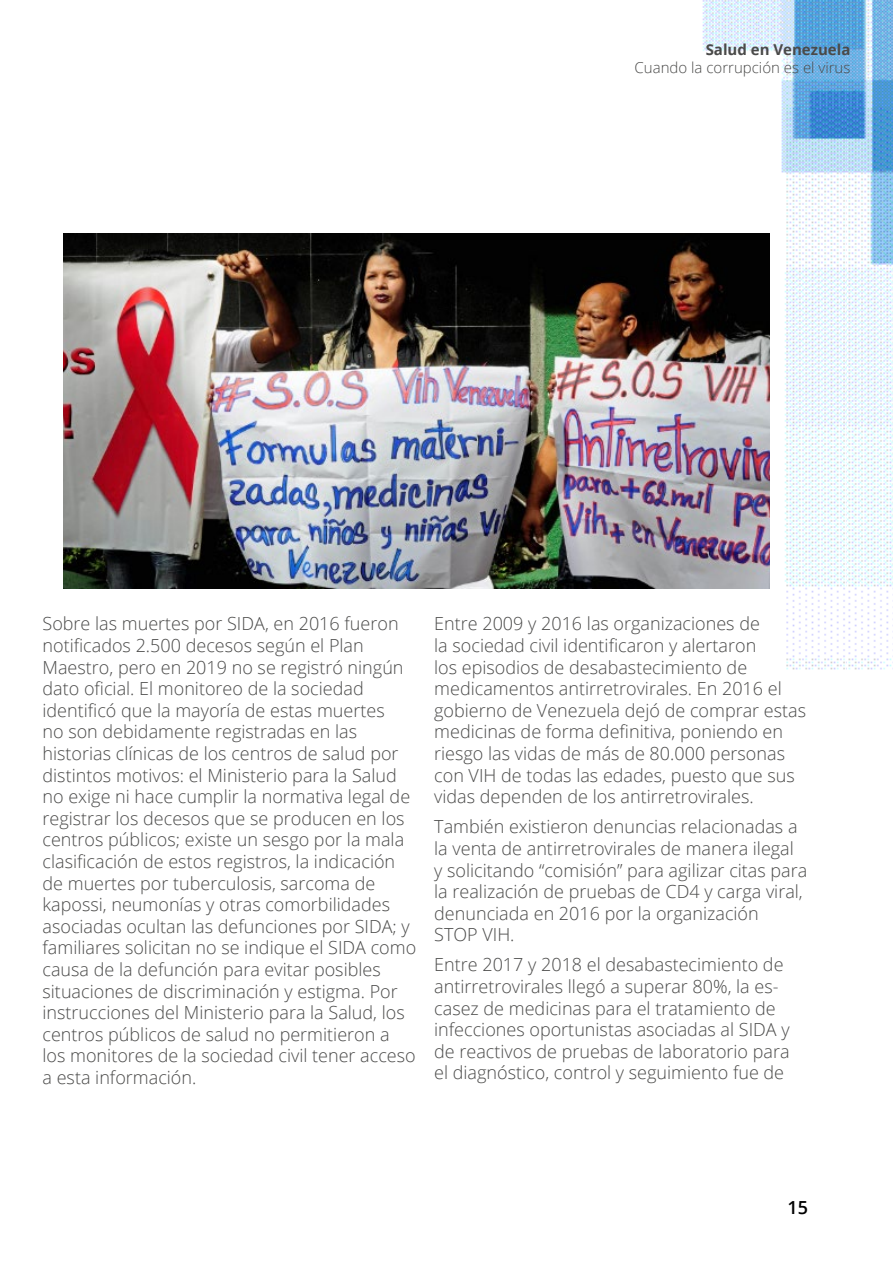
<style>
.page{position:relative;width:893px;height:1263px;background:#fff}
.page>*{position:absolute;margin:0;border:0;box-sizing:border-box;transform-origin:0 0}
.t1{font:300 18px/21.6px "Open Sans";color:#4a4a49}
.t2{font:600 18px "Open Sans";color:#000}
.t3{font:300 15px "Open Sans";color:#4a4a49}
.t4{font:700 15px "Open Sans";color:#4a4a49}
</style>
<div class="page">
<img style="left:674px;top:0;width:219px;height:670px">
<img style="left:63px;top:234px;width:706px;height:354px">
<p class="t4" style="left:706px;top:39px;width:146px">Salud en Venezuela</p>
<p class="t3" style="left:635px;top:57px;width:217px">Cuando la corrupción es el virus</p>
<p class="t1" style="left:43px;top:612px;width:375px">Sobre las muertes por SIDA, en 2016 fueron notificados 2.500 decesos según el Plan Maestro, pero en 2019 no se registró ningún dato oficial. El monitoreo de la sociedad identificó que la mayoría de estas muertes<br>no son debidamente registradas en las historias clínicas de los centros de salud por distintos motivos: el Ministerio para la Salud no exige ni hace cumplir la normativa legal de registrar los decesos que se producen en los centros públicos; existe un sesgo por la mala clasificación de estos registros, la indicación de muertes por tuberculosis, sarcoma de kapossi, neumonías y otras comorbilidades asociadas ocultan las defunciones por SIDA; y familiares solicitan no se indique el SIDA como causa de la defunción para evitar posibles situaciones de discriminación y estigma. Por instrucciones del Ministerio para la Salud, los centros públicos de salud no permitieron a los monitores de la sociedad civil tener acceso a esta información.</p>
<p class="t1" style="left:434px;top:612px;width:373px">Entre 2009 y 2016 las organizaciones de<br>la sociedad civil identificaron y alertaron<br>los episodios de desabastecimiento de medicamentos antirretrovirales. En 2016 el gobierno de Venezuela dejó de comprar estas medicinas de forma definitiva, poniendo en riesgo las vidas de más de 80.000 personas con VIH de todas las edades, puesto que sus vidas dependen de los antirretrovirales.</p>
<p class="t1" style="left:434px;top:815px;width:375px">También existieron denuncias relacionadas a la venta de antirretrovirales de manera ilegal<br>y solicitando “comisión” para agilizar citas para la realización de pruebas de CD4 y carga viral, denunciada en 2016 por la organización<br>STOP VIH.</p>
<p class="t1" style="left:434px;top:953px;width:357px">Entre 2017 y 2018 el desabastecimiento de antirretrovirales llegó a superar 80%, la es&shy;casez de medicinas para el tratamiento de infecciones oportunistas asociadas al SIDA y de reactivos de pruebas de laboratorio para el diagnóstico, control y seguimiento fue de</p>
<p class="t2" style="left:787px;top:1195px;width:22px">15</p>
</div>
